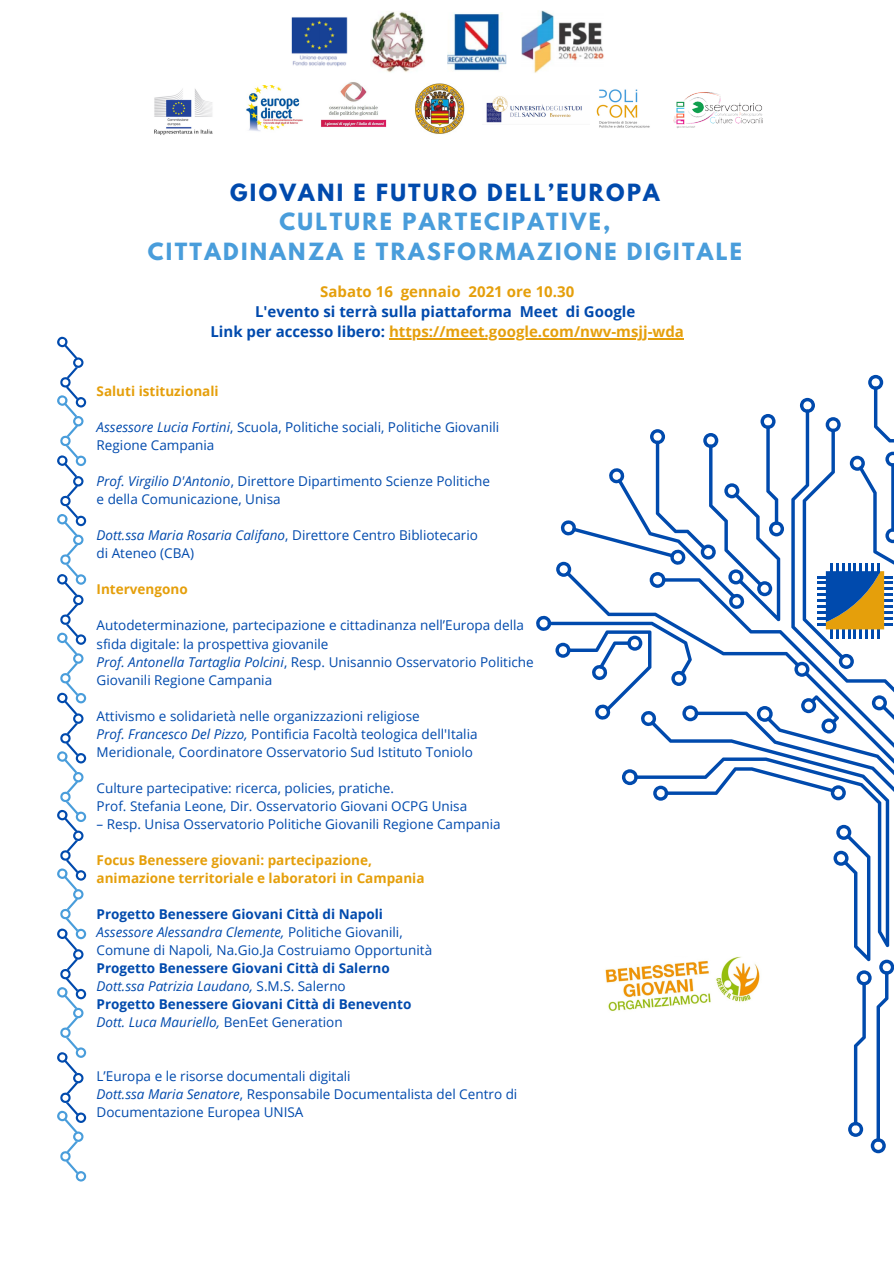
<style>
.page{position:relative;width:894px;height:1264px;background:#fff}
.page>*{position:absolute;margin:0;border:0;box-sizing:border-box;transform-origin:0 0}
.t1{font:700 21px "League Spartan";letter-spacing:.11em;color:#499ddb}
.t2{font:700 21px "League Spartan";letter-spacing:.11em;color:#004aad}
.t3{font:700 15px "Open Sans";color:#e59f0b}
.t4{font:700 15px "Open Sans";color:#004aad}
.t5{font:13.5px/18px "Open Sans";color:#004aad}
.t6{font:italic 13.5px "Open Sans";color:#004aad}
.t7{font:700 13.5px "Open Sans";color:#004aad}
.t8{font:700 13.5px "Open Sans";color:#e59f0b}
.s1{color:#004aad}
.s2{font-style:italic}
.s3{font-style:normal}
</style>
<div class="page">
<img style="left:415px;top:84px;width:50px;height:50px">
<img style="left:596px;top:89px;width:54px;height:39px">
<img style="left:673px;top:92px;width:90px;height:36px">
<img style="left:321px;top:82px;width:66px;height:45px">
<img style="left:246px;top:85px;width:56px;height:47px">
<svg style="left:605px;top:800px;width:285px;height:212px"></svg>
<svg style="left:634px;top:800px;width:254px;height:147px"></svg>
<svg style="left:833px;top:824px;width:60px;height:329px"></svg>
<svg style="left:536px;top:374px;width:357px;height:426px"></svg>
<svg style="left:57px;top:336px;width:29px;height:845px"></svg>
<img style="left:154px;top:89px;width:59px;height:46px">
<img style="left:486px;top:96px;width:96px;height:27px">
<hr style="left:389px;top:338px;width:294px;height:1px;background:#e59f0b">
<img style="left:291px;top:10px;width:313px;height:63px">
<p class="t2" style="left:230px;top:182px;width:431px">GIOVANI E FUTURO DELL’EUROPA</p>
<p class="t1" style="left:279px;top:211px;width:332px">CULTURE PARTECIPATIVE,</p>
<p class="t1" style="left:148px;top:241px;width:595px">CITTADINANZA E TRASFORMAZIONE DIGITALE</p>
<p class="t3" style="left:320px;top:280px;width:255px">Sabato 16 gennaio 2021 ore 10.30</p>
<p class="t4" style="left:255px;top:301px;width:381px">L'evento si terrà sulla piattaforma Meet di Google</p>
<p class="t3" style="left:210px;top:321px;width:475px"><span class="s1">Link per accesso libero:</span> https://meet.google.com/nwv-msjj-wda</p>
<p class="t8" style="left:97px;top:382px;width:123px">Saluti istituzionali</p>
<p class="t5" style="left:97px;top:418px;width:404px"><span class="s2">Assessore Lucia Fortini</span>, Scuola, Politiche sociali, Politiche Giovanili<br>Regione Campania</p>
<p class="t5" style="left:97px;top:472px;width:395px"><span class="s2">Prof. Virgilio D'Antonio</span>, Direttore Dipartimento Scienze Politiche</p>
<p class="t5" style="left:97px;top:490px;width:185px">e della Comunicazione, Unisa</p>
<p class="t5" style="left:97px;top:526px;width:383px"><span class="s2">Dott.ssa Maria Rosaria Califano</span>, Direttore Centro Bibliotecario</p>
<p class="t5" style="left:97px;top:544px;width:99px">di Ateneo (CBA)</p>
<p class="t8" style="left:97px;top:580px;width:93px">Intervengono</p>
<p class="t5" style="left:97px;top:616px;width:429px">Autodeterminazione, partecipazione e cittadinanza nell’Europa della sfida digitale: la prospettiva giovanile</p>
<p class="t5" style="left:97px;top:652px;width:438px"><span class="s2">Prof. Antonella Tartaglia Polcini</span>, Resp. Unisannio Osservatorio Politiche<br>Giovanili Regione Campania</p>
<p class="t5" style="left:97px;top:706px;width:324px">Attivismo e solidarietà nelle organizzazioni religiose</p>
<p class="t5" style="left:97px;top:724px;width:382px"><span class="s2">Prof. Francesco Del Pizzo,</span> Pontificia Facoltà teologica dell'Italia<br>Meridionale, Coordinatore Osservatorio Sud Istituto Toniolo</p>
<p class="t5" style="left:97px;top:778px;width:299px">Culture partecipative: ricerca, policies, pratiche.</p>
<p class="t5" style="left:97px;top:796px;width:372px">Prof. Stefania Leone, Dir. Osservatorio Giovani OCPG Unisa</p>
<p class="t5" style="left:97px;top:814px;width:405px">– Resp. Unisa Osservatorio Politiche Giovanili Regione Campania</p>
<p class="t8" style="left:97px;top:850px;width:277px">Focus Benessere giovani: partecipazione,</p>
<p class="t8" style="left:97px;top:868px;width:329px">animazione territoriale e laboratori in Campania</p>
<p class="t7" style="left:97px;top:904px;width:288px">Progetto Benessere Giovani Città di Napoli</p>
<p class="t6" style="left:97px;top:922px;width:307px">Assessore Alessandra Clemente, <span class="s3">Politiche Giovanili,</span></p>
<p class="t5" style="left:97px;top:940px;width:337px">Comune di Napoli<span class="s2">,</span> Na.Gio.Ja Costruiamo Opportunità</p>
<p class="t7" style="left:97px;top:958px;width:294px">Progetto Benessere Giovani Città di Salerno</p>
<p class="t6" style="left:97px;top:976px;width:251px">Dott.ssa Patrizia Laudano, <span class="s3">S.M.S. Salerno</span></p>
<p class="t7" style="left:97px;top:994px;width:316px">Progetto Benessere Giovani Città di Benevento</p>
<p class="t6" style="left:97px;top:1012px;width:247px">Dott. Luca Mauriello, <span class="s3">BenEet Generation</span></p>
<p class="t5" style="left:97px;top:1066px;width:255px">L’Europa e le risorse documentali digitali</p>
<p class="t5" style="left:97px;top:1084px;width:422px"><span class="s2">Dott.ssa Maria Senatore</span>, Responsabile Documentalista del Centro di<br>Documentazione Europea UNISA</p>
</div>
